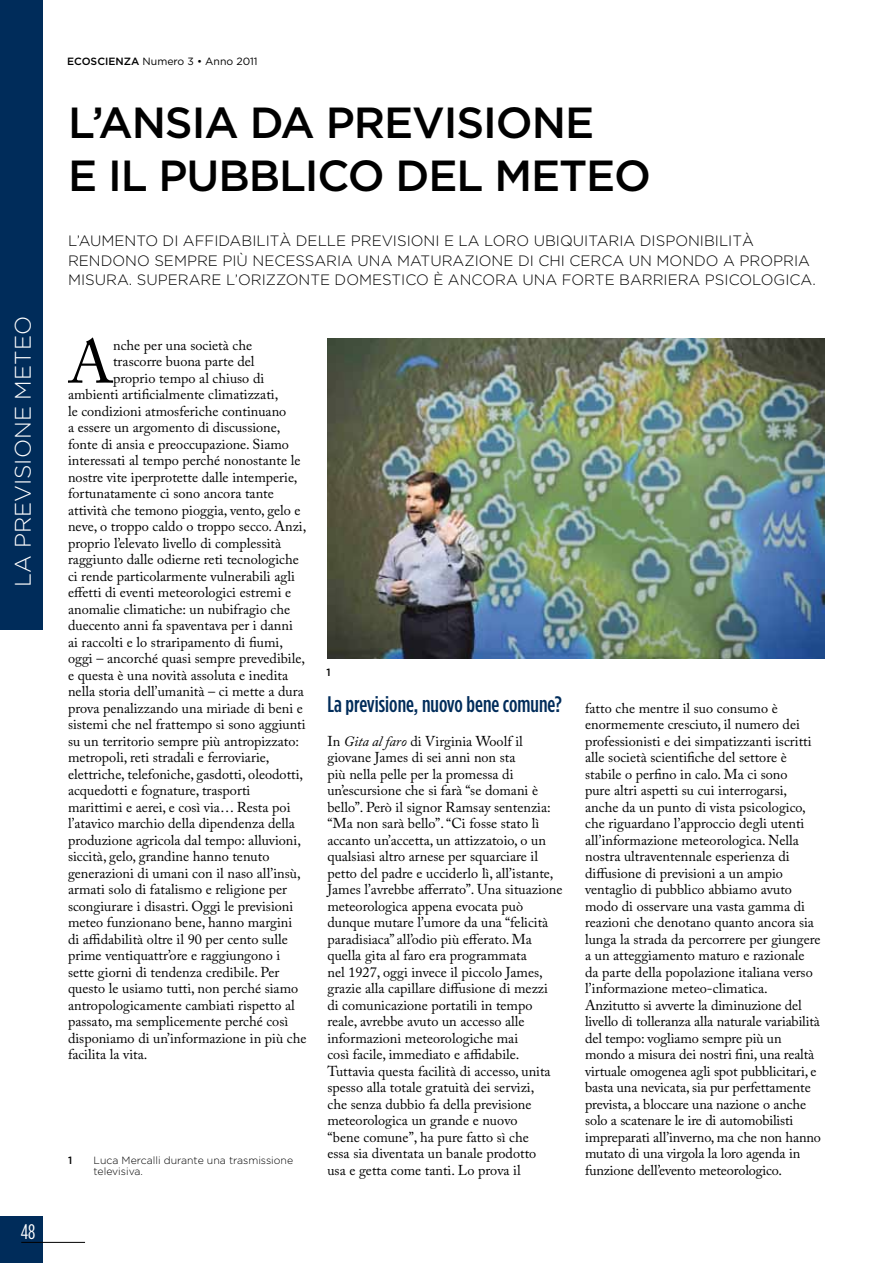
<style>
.page{position:relative;width:893px;height:1263px;background:#fff}
.page>*{position:absolute;margin:0;border:0;box-sizing:border-box;transform-origin:0 0}
.t1{font:60.6px "Adobe Caslon Pro";color:#000}
.t2{font:500 43.5px/52.5px "Gotham";color:#000}
.t3{font:500 22.5px "Gotham Condensed";color:#002c5a}
.t4{font:300 22.5px "Gotham";color:#fff}
.t5{font:21px "Gotham Condensed";color:#fff}
.t6{font:300 15px/19.5px "Gotham";color:#000}
.t7{font:14.25px/16.5px "Adobe Caslon Pro";color:#000}
.t8{font:300 10.5px/11.2px "Gotham";color:#000}
.t9{font:10.5px "Gotham";color:#000}
.t10{font:500 10.5px "Gotham";color:#000}
.s1{font-weight:500}
.s2{font-style:italic}
</style>
<div class="page">
<div style="left:0;top:1216px;width:43px;height:47px;background:#002c5a"></div>
<hr style="left:21px;top:1242px;width:64px;height:1px;background:#000">
<div style="left:0;top:0;width:43px;height:629px;background:#002c5a"></div>
<img style="left:327px;top:339px;width:498px;height:320px">
<h3 class="t4" style="left:10px;top:587px;width:272px;rotate:-90deg">LA PREVISIONE METEO</h3>
<h3 class="t5" style="left:21px;top:1221px;width:16px">48</h3>
<p class="t9" style="left:67px;top:55px;width:192px"><span class="s1">ECOSCIENZA</span> Numero 3 • Anno 2011</p>
<h2 class="t2" style="left:68px;top:96px;width:528px">L’ANSIA DA PREVISIONE<br>E IL PUBBL</h2>
<h2 class="t2" style="left:305px;top:148px;width:348px">ICO DEL M ETEO</h2>
<p class="t6" style="left:68px;top:231px;width:687px">L’AUMENTO DI AFFIDABILITÀ DELLE PREVISIONI E LA LORO UBIQUITARIA DISPONIBILITÀ<br>RENDONO SEMPRE PIÙ NECE</p>
<p class="t6" style="left:68px;top:250px;width:749px;text-indent:227px">SSARIA UNA MATURAZIONE DI CHI CERCA UN MONDO A PROPRIA<br>MISURA. SUPERARE L’ORIZZONTE DOMESTICO È ANCORA UNA FORTE BARRIERA PSICOLOG ICA.</p>
<h1 class="t1" style="left:68px;top:326px;width:47px">A</h1>
<p class="t7" style="left:113px;top:336px;width:141px">nche per una società che</p>
<p class="t7" style="left:113px;top:353px;width:143px">trascorre buona parte del</p>
<p class="t7" style="left:113px;top:369px;width:153px">proprio tempo al chiuso di</p>
<p class="t7" style="left:68px;top:386px;width:212px">ambienti artificialmente climatizzati,</p>
<p class="t7" style="left:68px;top:402px;width:220px">le condizioni atmosferiche continuano</p>
<p class="t7" style="left:68px;top:419px;width:214px">a essere un argomento di discussione,</p>
<p class="t7" style="left:68px;top:435px;width:222px">fonte di ansia e preoccupazione. Siamo</p>
<p class="t7" style="left:68px;top:452px;width:234px">interessati al tempo perché nonostante le</p>
<p class="t7" style="left:68px;top:468px;width:231px">nostre vite iperprotette dalle intemperie,</p>
<p class="t7" style="left:68px;top:485px;width:207px">fortunatamente ci sono ancora tante</p>
<p class="t7" style="left:68px;top:501px;width:234px">attività che temono pioggia, vento, gelo e</p>
<p class="t7" style="left:68px;top:518px;width:240px">neve, o troppo caldo o troppo secco. Anzi,</p>
<p class="t7" style="left:68px;top:534px;width:215px">proprio l’elevato livello di complessità</p>
<p class="t7" style="left:68px;top:551px;width:232px">raggiunto dalle odierne reti tecnologiche</p>
<p class="t7" style="left:68px;top:567px;width:228px">ci rende particolarmente vulnerabili agli</p>
<p class="t7" style="left:68px;top:584px;width:225px">effetti di eventi meteorologici estremi e</p>
<p class="t7" style="left:68px;top:600px;width:224px">anomalie climatiche: un nubifragio che</p>
<p class="t7" style="left:68px;top:617px;width:226px">duecento anni fa spaventava per i danni</p>
<p class="t7" style="left:68px;top:633px;width:216px">ai raccolti e lo straripamento di fiumi,</p>
<p class="t7" style="left:68px;top:650px;width:238px">oggi – ancorché quasi sempre prevedibile,</p>
<p class="t7" style="left:68px;top:666px;width:222px">e questa è una novità assoluta e inedita</p>
<p class="t7" style="left:68px;top:683px;width:237px">nella storia dell’umanità – ci mette a dura</p>
<p class="t7" style="left:68px;top:699px;width:236px">prova penalizzando una miriade di beni e</p>
<p class="t7" style="left:68px;top:716px;width:239px">sistemi che nel frattempo si sono aggiunti</p>
<p class="t7" style="left:68px;top:732px;width:233px">su un territorio sempre più antropizzato:</p>
<p class="t7" style="left:68px;top:749px;width:203px">metropoli, reti stradali e ferroviarie,</p>
<p class="t7" style="left:68px;top:765px;width:237px">elettriche, telefoniche, gasdotti, oleodotti,</p>
<p class="t7" style="left:68px;top:782px;width:184px">acquedotti e fognature, trasporti</p>
<p class="t7" style="left:68px;top:798px;width:224px">marittimi e aerei, e così via… Resta poi</p>
<p class="t7" style="left:68px;top:815px;width:228px">l’atavico marchio della dipendenza della</p>
<p class="t7" style="left:68px;top:831px;width:234px">produzione agricola dal tempo: alluvioni,</p>
<p class="t7" style="left:68px;top:848px;width:203px">siccità, gelo, grandine hanno tenuto</p>
<p class="t7" style="left:68px;top:864px;width:234px">generazioni di umani con il naso all’insù,</p>
<p class="t7" style="left:68px;top:881px;width:220px">armati solo di fatalismo e religione per</p>
<p class="t7" style="left:68px;top:897px;width:227px">scongiurare i disastri. Oggi le previsioni</p>
<p class="t7" style="left:68px;top:914px;width:226px">meteo funzionano bene, hanno margini</p>
<p class="t7" style="left:68px;top:930px;width:221px">di affidabilità oltre il 90 per cento sulle</p>
<p class="t7" style="left:68px;top:947px;width:214px">prime ventiquattr’ore e raggiungono i</p>
<p class="t7" style="left:68px;top:963px;width:213px">sette giorni di tendenza credibile. Per</p>
<p class="t7" style="left:68px;top:980px;width:232px">questo le usiamo tutti, non perché siamo</p>
<p class="t7" style="left:68px;top:996px;width:228px">antropologicamente cambiati rispetto al</p>
<p class="t7" style="left:68px;top:1013px;width:222px">passato, ma semplicemente perché così</p>
<p class="t7" style="left:68px;top:1029px;width:240px">disponiamo di un’informazione in più che</p>
<p class="t7" style="left:68px;top:1046px;width:81px">facilita la vita.</p>
<p class="t10" style="left:68px;top:1154px;width:6px">1</p>
<p class="t8" style="left:94px;top:1154px;width:201px">LUCA MERCALLI DURANTE UNA TRASMISSIONE<br>TELEVISIVA.</p>
<p class="t10" style="left:327px;top:667px;width:6px">1</p>
<h3 class="t3" style="left:327px;top:692px;width:236px">La previsione, nuovo bene comune?</h3>
<p class="t7" style="left:327px;top:732px;width:237px">In <span class="s2">Gita al faro</span> di Virginia Woolf il giovane James di sei anni non sta<br>più nella pelle per la promessa di un’escursione che si farà “se domani è bello”. Però il signor Ramsay sentenzia: “Ma non sarà bello”. “Ci fosse stato lì accanto un’accetta, un attizzatoio, o un qualsiasi altro arnese per squarciare il petto del padre e ucciderlo lì, all’istante, James l’avrebbe afferrato”. Una situazione meteorologica appena evocata può dunque mutare l’umore da una “felicità paradisiaca” all’odio più efferato. Ma quella gita al faro era programmata<br>nel 1927, oggi invece il piccolo James, grazie alla capillare diffusione di mezzi di comunicazione portatili in tempo reale, avrebbe avuto un accesso alle informazioni meteorologiche mai<br>così facile, immediato e affidabile.<br>Tuttavia questa facilità di accesso, unita spesso alla totale gratuità dei servizi,<br>che senza dubbio fa della previsione meteorologica un grande e nuovo<br>“bene comune”, ha pure fatto sì che<br>essa sia diventata un banale prodotto<br>usa e getta come tanti. Lo prova il</p>
<p class="t7" style="left:585px;top:699px;width:237px">fatto che mentre il suo consumo è enormemente cresciuto, il numero dei professionisti e dei simpatizzanti iscritti alle società scientifiche del settore è stabile o perfino in calo. Ma ci sono<br>pure altri aspetti su cui interrogarsi, anche da un punto di vista psicologico, che riguardano l’approccio degli utenti all’informazione meteorologica. Nella nostra ultraventennale esperienza di diffusione di previsioni a un ampio ventaglio di pubblico abbiamo avuto modo di osservare una vasta gamma di reazioni che denotano quanto ancora sia lunga la strada da percorrere per giungere a un atteggiamento maturo e razionale da parte della popolazione italiana verso l’informazione meteo-climatica.<br>Anzitutto si avverte la diminuzione del livello di tolleranza alla naturale variabilità del tempo: vogliamo sempre più un mondo a misura dei nostri fini, una realtà virtuale omogenea agli spot pubblicitari, e basta una nevicata, sia pur perfettamente prevista, a bloccare una nazione o anche solo a scatenare le ire di automobilisti impreparati all’inverno, ma che non hanno mutato di una virgola la loro agenda in funzione dell’evento meteorologico.</p>
</div>
